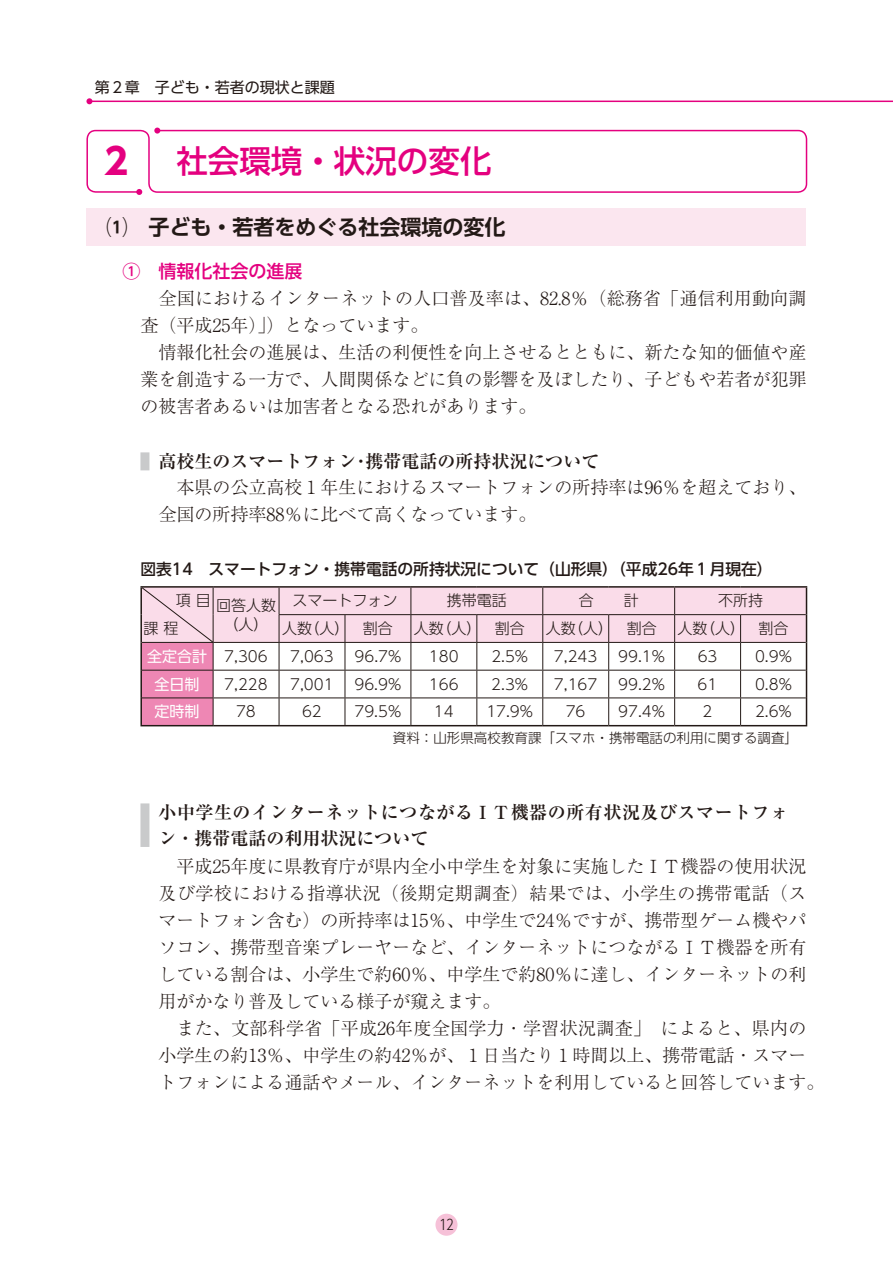
<style>
.page{position:relative;width:893px;height:1263px;background:#fff}
.page>*{position:absolute;margin:0;border:0;box-sizing:border-box;transform-origin:0 0}
.t1{font:500 31.5px "UD Shin Go Pr 6 N";color:#e4007f}
.t2{font:700 21px "UD Shin Go Pr 6 N De";color:#231916}
.t3{font:300 18px/27px "Ryumin Pr 6";color:#231916}
.t4{font:700 18px/25.5px "Ryumin Pr 6";letter-spacing:.03em;color:#231916}
.t5{font:700 18px "Ryumin Pr 6";color:#231916}
.t6{font:500 18px "UD Shin Go Pr 6 N";color:#e4007f}
.t7{font:500 15.75px "UD Shin Go Pr 6 N";color:#231916}
.t8{font:300 15px/27.8px "UD Shin Go Pr 6 N";color:#231916}
.t9{font:15px "UD Shin Go Pr 6 N";color:#231916}
.t10{font:15px "UD Shin Go Pr 6 N";color:#fff}
.t11{font:300 14.25px "UD Shin Go Pr 6 N";color:#231916}
.t12{font:300 13.5px "UD Shin Go Pr 6 N";color:#231916}
.s1{font-weight:700;font-size:36px}
.s2{font-weight:400;color:#fff}
</style>
<div class="page">
<div style="left:435px;top:1214px;width:22px;height:22px;background:#f6c1d8;border-radius:50%"></div>
<hr style="left:89px;top:101px;width:804px;height:1px;background:#e4007f">
<svg style="left:86px;top:98px;width:6px;height:6px"></svg>
<div style="left:86px;top:209px;width:719px;height:37px;background:#fbe6ef"></div>
<div style="left:140px;top:452px;width:9px;height:18px;background:#c9cacb"></div>
<hr style="left:140px;top:586px;width:73px;height:2px;background:#231916">
<hr style="left:140px;top:588px;width:2px;height:27px;background:#231916">
<hr style="left:213px;top:586px;width:66px;height:2px;background:#231916">
<hr style="left:140px;top:615px;width:2px;height:27px;background:#231916">
<hr style="left:279px;top:586px;width:66px;height:2px;background:#231916">
<hr style="left:345px;top:586px;width:66px;height:2px;background:#231916">
<hr style="left:411px;top:586px;width:66px;height:2px;background:#231916">
<hr style="left:477px;top:586px;width:66px;height:2px;background:#231916">
<hr style="left:543px;top:586px;width:66px;height:2px;background:#231916">
<hr style="left:609px;top:586px;width:66px;height:2px;background:#231916">
<hr style="left:675px;top:586px;width:66px;height:2px;background:#231916">
<hr style="left:741px;top:586px;width:66px;height:2px;background:#231916">
<hr style="left:140px;top:642px;width:2px;height:28px;background:#231916">
<hr style="left:140px;top:670px;width:2px;height:28px;background:#231916">
<hr style="left:140px;top:698px;width:2px;height:27px;background:#231916">
<hr style="left:140px;top:725px;width:73px;height:1px;background:#231916">
<svg style="left:141px;top:587px;width:666px;height:139px"></svg>
<div style="left:140px;top:803px;width:9px;height:44px;background:#c9cacb"></div>
<svg style="left:86px;top:129px;width:722px;height:64px"></svg>
<svg style="left:136px;top:189px;width:6px;height:6px"></svg>
<svg style="left:154px;top:128px;width:6px;height:6px"></svg>
<p class="t9" style="left:95px;top:75px;width:241px">第２章　子ども・若者の現状と課題</p>
<h1 class="t1" style="left:98px;top:136px;width:395px"><span class="s1">２</span> 社会環境・状況の変化</h1>
<p class="t2" style="left:107px;top:210px;width:401px">⑴　子ども・若者をめぐる社会環境の変化</p>
<p class="t6" style="left:122px;top:257px;width:181px">①　情報化社会の進展</p>
<p class="t3" style="left:140px;top:284px;width:668px">　全国におけるインターネットの人口普及率は、82.8％（総務省「通信利用動向調査（平成25年）」）となっています。<br>　情報化社会の進展は、生活の利便性を向上させるとともに、新たな知的価値や産業を創造する一方で、人間関係などに負の影響を及ぼしたり、子どもや若者が犯罪の被害者あるいは加害者となる恐れがあります。</p>
<p class="t5" style="left:158px;top:447px;width:443px">高校生のスマートフォン･携帯電話の所持状況について</p>
<p class="t3" style="left:158px;top:473px;width:649px;text-indent:18px">本県の公立高校１年生におけるスマートフォンの所持率は96％を超えており、全国の所持率88％に比べて高くなっています。</p>
<p class="t7" style="left:140px;top:556px;width:634px">図表14　スマートフォン・携帯電話の所持状況について（山形県）（平成26年１月現在）</p>
<p class="t8" style="left:143px;top:586px;width:69px;text-indent:33px">項目課程</p>
<p class="t8" style="left:216px;top:595px;width:61px;line-height:19.5px;text-align:center">回答人数（人）</p>
<p class="t8" style="left:292px;top:586px;width:106px">スマートフォン</p>
<p class="t8" style="left:447px;top:586px;width:61px">携帯電話</p>
<p class="t8" style="left:579px;top:586px;width:61px">合　　計</p>
<p class="t8" style="left:718px;top:586px;width:46px">不所持</p>
<p class="t8" style="left:282px;top:614px;width:112px">人数（人） 割合</p>
<p class="t8" style="left:414px;top:614px;width:112px">人数（人） 割合</p>
<p class="t8" style="left:546px;top:614px;width:112px">人数（人） 割合</p>
<p class="t8" style="left:678px;top:614px;width:112px">人数（人） 割合</p>
<p class="t8" style="left:147px;top:642px;width:122px"><span class="s2">全定合計</span> 7,306</p>
<p class="t8" style="left:290px;top:642px;width:45px">7,063</p>
<p class="t8" style="left:355px;top:642px;width:48px">96.7%</p>
<p class="t8" style="left:429px;top:642px;width:31px">180</p>
<p class="t8" style="left:491px;top:642px;width:38px">2.5%</p>
<p class="t8" style="left:554px;top:642px;width:45px">7,243</p>
<p class="t8" style="left:618px;top:642px;width:48px">99.1%</p>
<p class="t8" style="left:698px;top:642px;width:21px">63</p>
<p class="t8" style="left:755px;top:642px;width:38px">0.9%</p>
<p class="t10" style="left:155px;top:672px;width:47px">全日制</p>
<p class="t8" style="left:224px;top:670px;width:45px">7,228</p>
<p class="t8" style="left:290px;top:670px;width:45px">7,001</p>
<p class="t8" style="left:354px;top:670px;width:48px">96.9%</p>
<p class="t8" style="left:429px;top:670px;width:31px">166</p>
<p class="t8" style="left:491px;top:670px;width:38px">2.3%</p>
<p class="t8" style="left:554px;top:670px;width:45px">7,167</p>
<p class="t8" style="left:618px;top:670px;width:48px">99.2%</p>
<p class="t8" style="left:698px;top:670px;width:21px">61</p>
<p class="t8" style="left:755px;top:670px;width:38px">0.8%</p>
<p class="t10" style="left:155px;top:700px;width:47px">定時制</p>
<p class="t8" style="left:236px;top:697px;width:21px">78</p>
<p class="t8" style="left:302px;top:697px;width:21px">62</p>
<p class="t8" style="left:354px;top:697px;width:48px">79.5%</p>
<p class="t8" style="left:434px;top:697px;width:21px">14</p>
<p class="t8" style="left:486px;top:697px;width:48px">17.9%</p>
<p class="t8" style="left:566px;top:697px;width:21px">76</p>
<p class="t8" style="left:618px;top:697px;width:48px">97.4%</p>
<p class="t8" style="left:702px;top:697px;width:11px">2</p>
<p class="t8" style="left:755px;top:697px;width:38px">2.6%</p>
<p class="t12" style="left:393px;top:726px;width:406px">資料：山形県高校教育課「スマホ・携帯電話の利用に関する調査」</p>
<p class="t4" style="left:158px;top:799px;width:631px">小中学生のインターネットにつながるＩＴ機器の所有状況及びスマートフォン・携帯電話の利用状況について</p>
<p class="t3" style="left:158px;top:851px;width:650px;text-align:justify;text-indent:18px">平成25年度に県教育庁が県内全小中学生を対象に実施したＩＴ機器の使用状況及び学校における指導状況（後期定期調査）結果では、小学生の携帯電話（スマートフォン含む）の所持率は15％、中学生で24％ですが、携帯型ゲーム機やパソコン、携帯型音楽プレーヤーなど、インターネットにつながるＩＴ機器を所有している割合は、小学生で約60％、中学生で約80％に達し、インターネットの利用がかなり普及している様子が窺えます。</p>
<p class="t3" style="left:158px;top:1013px;width:668px;text-indent:18px">また、文部科学省「平成26年度全国学力・学習状況調査」　によると、県内の小学生の約13％、中学生の約42％が、１日当たり１時間以上、携帯電話・スマートフォンによる通話やメール、インターネットを利用していると回答しています。</p>
<p class="t11" style="left:439px;top:1213px;width:16px">12</p>
</div>
